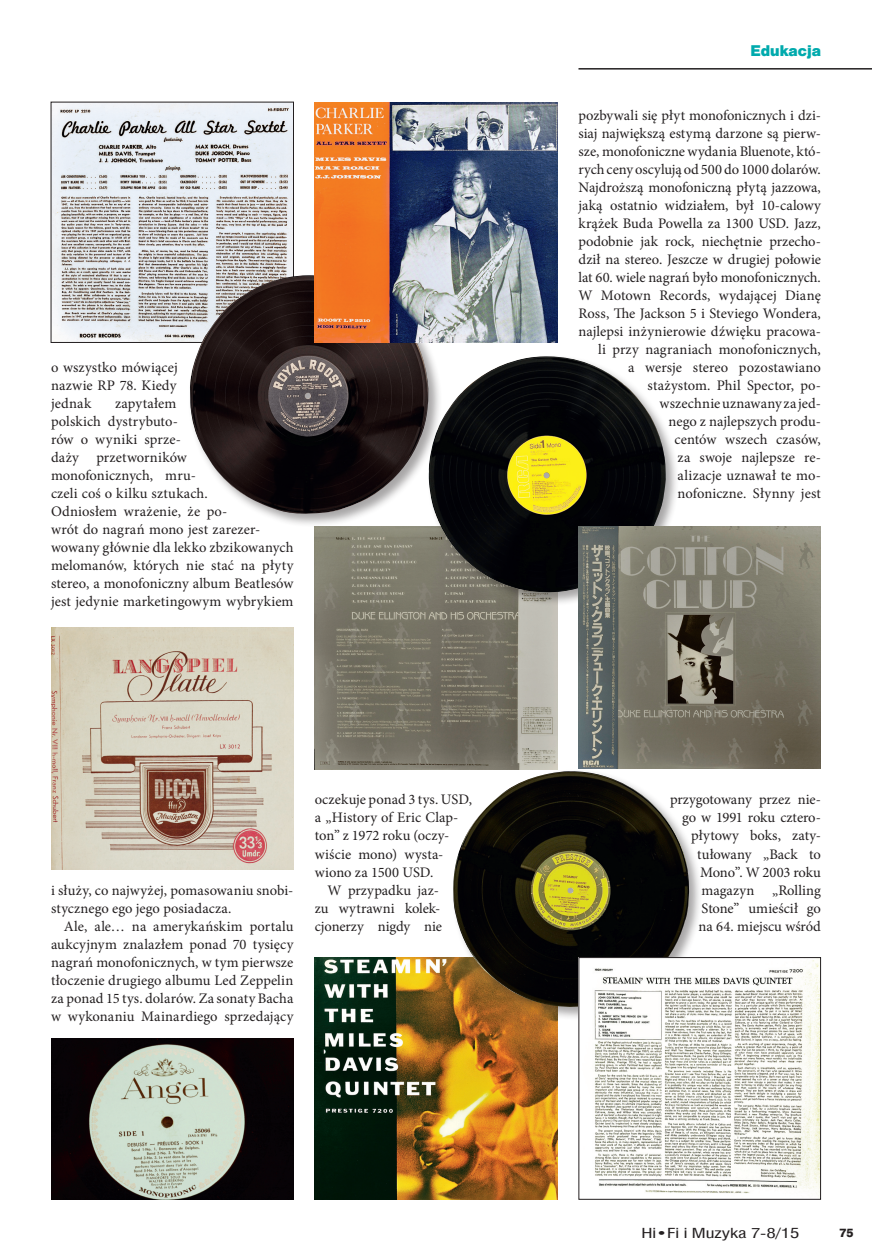
<style>
.page{position:relative;width:872px;height:1255px;background:#fff}
.page>*{position:absolute;margin:0;border:0;box-sizing:border-box;transform-origin:0 0}
.tekst{font:14.55px/18px "Minion Pro";letter-spacing:.005em;color:#231f20}
.t1{font:13.8px "Swis 721 Blk 2 EU";color:#00aaad}
.t2{font:13.5px "Swis 721 Cn EU";letter-spacing:-.005em;color:#231f20;scale:1.4 1}
.t3{font:12px "Swis 721 Hv EU";color:#231f20}
</style>
<div class="page">
<hr style="left:578px;top:68px;width:294px;height:2px;background:#231f20">
<img style="left:315px;top:527px;width:242px;height:242px">
<img style="left:51px;top:627px;width:242px;height:243px">
<img style="left:51px;top:1038px;width:242px;height:161px">
<img style="left:53px;top:104px;width:239px;height:237px">
<div style="left:51px;top:102px;width:243px;height:241px;border:1px solid #231f20"></div>
<img style="left:315px;top:957px;width:242px;height:242px">
<div style="left:426px;top:354px;width:254px;height:252px;background:#231f20;opacity:.4"></div>
<img style="left:428px;top:356px;width:238px;height:239px">
<img style="left:578px;top:526px;width:243px;height:242px">
<div style="left:188px;top:273px;width:255px;height:254px;background:#231f20;opacity:.4"></div>
<img style="left:189px;top:275px;width:240px;height:240px">
<img style="left:315px;top:102px;width:242px;height:240px">
<div style="left:451px;top:768px;width:251px;height:252px;background:#231f20;opacity:.4"></div>
<img style="left:450px;top:770px;width:240px;height:240px">
<img style="left:580px;top:959px;width:239px;height:237px">
<div style="left:578px;top:957px;width:243px;height:242px;border:1px solid #231f20"></div>
<p class="tekst" style="left:51px;top:358px;width:128px;text-align:justify">o wszystko mówiącej nazwie RP 78. Kiedy jednak</p>
<p class="tekst" style="left:51px;top:394px;width:244px;text-indent:64px">zapytałem<br>polskich dystrybuto-<br>rów o wyniki sprze-<br>daży przetworników<br>monofonicznych, mru-<br>czeli coś o kilku sztukach.<br>Odniosłem wrażenie, że po-<br>wrót do nagrań mono jest zarezer&shy;wowany głównie dla lekko zbzikowanych melomanów, których nie stać na płyty stereo, a monofoniczny album Beatlesów jest jedynie marketingowym wybrykiem</p>
<p class="tekst" style="left:51px;top:880px;width:244px">i służy, co najwyżej, pomasowaniu snobi&shy;stycznego ego jego posiadacza.</p>
<p class="tekst" style="left:51px;top:916px;width:244px;text-align:justify;text-indent:13px">Ale, ale… na amerykańskim portalu aukcyjnym znalazłem ponad 70 tysięcy nagrań monofonicznych, w tym pierwsze tłoczenie drugiego albumu Led Zeppelin za ponad 15 tys. dolarów. Za sonaty Bacha w wykonaniu Mainardiego sprzedający</p>
<p class="tekst" style="left:315px;top:790px;width:159px">oczekuje ponad 3 tys. USD, a „History of Eric Clap&shy;ton” z 1972 roku (oczy&shy;wiście mono) wysta&shy;wiono za 1500 USD.</p>
<p class="tekst" style="left:315px;top:880px;width:129px;text-indent:13px">W przypadku jaz&shy;zu wytrawni kolek&shy;cjonerzy nigdy nie</p>
<p class="t1" style="left:750px;top:41px;width:72px">Edukacja</p>
<p class="tekst" style="left:578px;top:106px;width:244px;text-align:right">pozbywali się płyt monofonicznych i dzi&shy;siaj największą estymą darzone są pierw&shy;sze, monofoniczne wydania Bluenote, któ&shy;rych ceny oscylują od 500 do 1000 dolarów.<br>Najdroższą monofoniczną płytą jazzowa, jaką ostatnio widziałem, był 10-calowy krążek Buda Powella za 1300 USD. Jazz, podobnie jak rock, niechętnie przecho&shy;dził na stereo. Jeszcze w drugiej połowie lat 60. wiele nagrań było monofonicznych.<br>W Motown Records, wydającej Dianę Ross, The Jackson 5 i Steviego Wondera, najlepsi inżynierowie dźwięku pracowa&shy;li przy nagraniach monofonicznych,<br>a wersje stereo pozostawiano stażystom. Phil Spector, po-<br>wszechnie uznawany za jed-<br>nego z najlepszych produ-<br>centów wszech czasów,<br>za swoje najlepsze re-<br>alizacje uznawał te mo-<br>nofoniczne. Słynny jest</p>
<p class="tekst" style="left:670px;top:790px;width:152px;text-align:right">przygotowany przez nie&shy;go w 1991 roku cztero&shy;płytowy boks, zaty&shy;tułowany „Back to<br>Mono”. W 2003 roku magazyn „Rolling<br>Stone” umieścił go<br>na 64. miejscu wśród</p>
<p class="t2" style="left:641px;top:1224px;width:114px">Hi•Fi i Muzyka 7-8/15</p>
<p class="t3" style="left:839px;top:1225px;width:16px">75</p>
</div>
